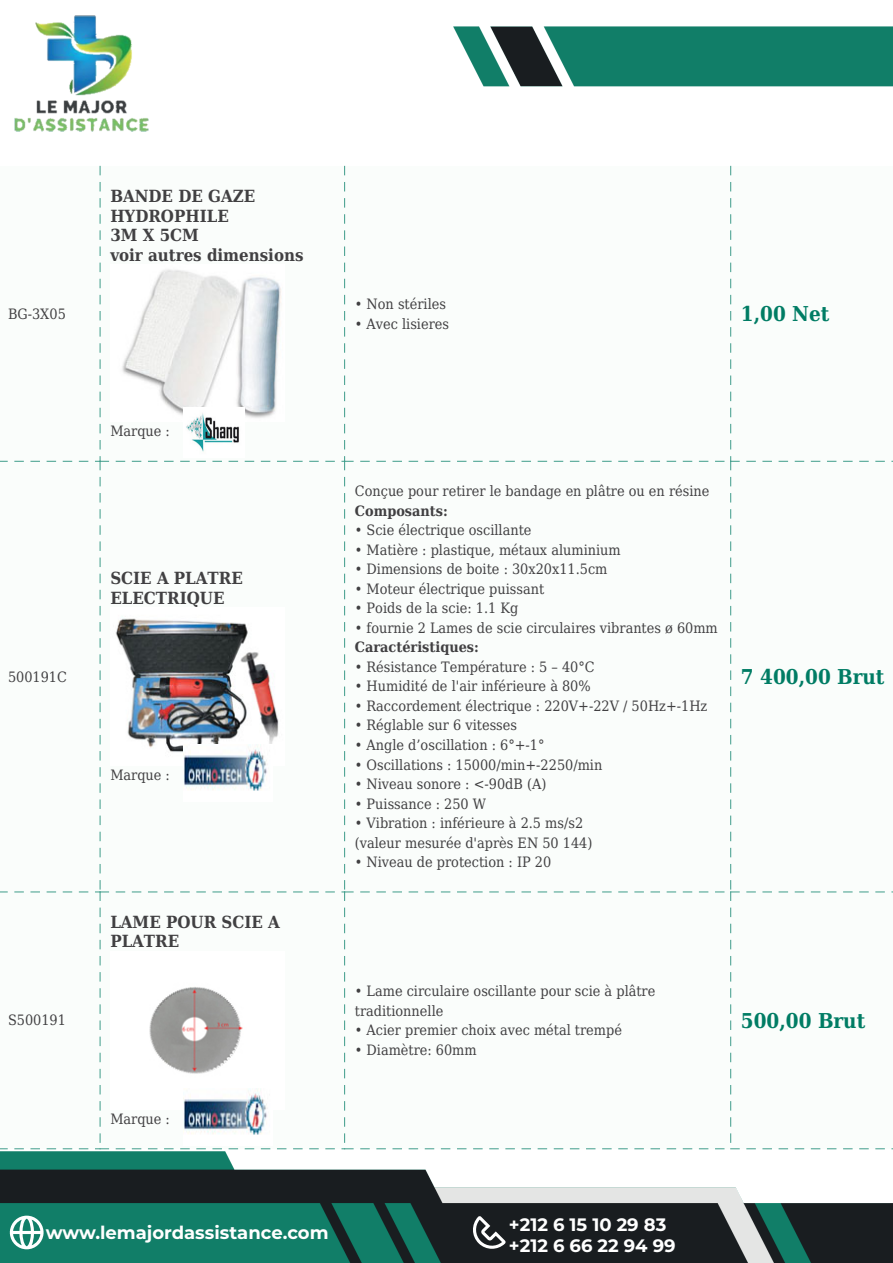
<style>
.page{position:relative;width:893px;height:1263px;background:#fff}
.page>*{position:absolute;margin:0;border:0;box-sizing:border-box;transform-origin:0 0}
.t1{font:700 20.55px "DejaVu Serif Condensed";color:#007c64}
.t2{font:700 18px/21.6px "Montserrat";color:#fff}
.t3{font:700 16.8px/19.5px "DejaVu Serif Condensed";color:#414042}
.t4{font:14.25px/19.5px "DejaVu Serif Condensed";color:#414042}
.t5{font:700 14.25px "DejaVu Serif Condensed";color:#414042}
</style>
<div class="page">
<img style="left:0;top:15px;width:893px;height:1248px">
<svg style="left:10px;top:1215px;width:34px;height:34px"></svg>
<svg style="left:471px;top:1216px;width:35px;height:33px"></svg>
<p class="t4" style="left:8px;top:304px;width:59px">BG-3X05</p>
<p class="t3" style="left:110px;top:186px;width:195px">BANDE DE GAZE<br>HYDROPHILE<br>3M X 5CM<br>voir autres dimensions</p>
<p class="t4" style="left:110px;top:421px;width:61px">Marque :</p>
<p class="t4" style="left:8px;top:666px;width:61px">500191C</p>
<p class="t3" style="left:110px;top:568px;width:134px">SCIE A PLATRE<br>ELECTRIQUE</p>
<p class="t4" style="left:110px;top:764px;width:61px">Marque :</p>
<p class="t4" style="left:8px;top:1010px;width:59px">S500191</p>
<p class="t3" style="left:110px;top:911px;width:171px">LAME POUR SCIE A<br>PLATRE</p>
<p class="t4" style="left:110px;top:1109px;width:61px">Marque :</p>
<p class="t4" style="left:355px;top:294px;width:93px">• Non stériles</p>
<p class="t4" style="left:355px;top:313px;width:96px">• Avec lisieres</p>
<h1 class="t1" style="left:741px;top:297px;width:90px">1,00 Net</h1>
<p class="t4" style="left:355px;top:481px;width:356px">Conçue pour retirer le bandage en plâtre ou en résine</p>
<p class="t5" style="left:355px;top:499px;width:95px">Composants:</p>
<p class="t4" style="left:355px;top:520px;width:178px">• Scie électrique oscillante</p>
<p class="t4" style="left:355px;top:539px;width:267px">• Matière : plastique, métaux aluminium</p>
<p class="t4" style="left:355px;top:559px;width:254px">• Dimensions de boite : 30x20x11.5cm</p>
<p class="t4" style="left:355px;top:578px;width:191px">• Moteur électrique puissant</p>
<p class="t4" style="left:355px;top:598px;width:165px">• Poids de la scie: 1.1 Kg</p>
<p class="t4" style="left:355px;top:618px;width:364px">• fournie 2 Lames de scie circulaires vibrantes ø 60mm</p>
<p class="t5" style="left:355px;top:636px;width:126px">Caractéristiques:</p>
<p class="t4" style="left:355px;top:657px;width:241px">• Résistance Température : 5 – 40°C</p>
<p class="t4" style="left:355px;top:676px;width:237px">• Humidité de l'air inférieure à 80%</p>
<p class="t4" style="left:355px;top:696px;width:354px">• Raccordement électrique : 220V+-22V / 50Hz+-1Hz</p>
<p class="t4" style="left:355px;top:715px;width:164px">• Réglable sur 6 vitesses</p>
<p class="t4" style="left:355px;top:735px;width:191px">• Angle d’oscillation : 6°+-1°</p>
<p class="t4" style="left:355px;top:754px;width:249px">• Oscillations : 15000/min+-2250/min</p>
<p class="t4" style="left:355px;top:774px;width:193px">• Niveau sonore : &lt;-90dB (A)</p>
<p class="t4" style="left:355px;top:793px;width:133px">• Puissance : 250 W</p>
<p class="t4" style="left:355px;top:813px;width:239px">• Vibration : inférieure à 2.5 ms/s2 (valeur mesurée d'après EN 50 144)</p>
<p class="t4" style="left:355px;top:852px;width:198px">• Niveau de protection : IP 20</p>
<h1 class="t1" style="left:741px;top:660px;width:145px">7 400,00 Brut</h1>
<p class="t4" style="left:355px;top:981px;width:302px">• Lame circulaire oscillante pour scie à plâtre traditionnelle</p>
<p class="t4" style="left:355px;top:1020px;width:269px">• Acier premier choix avec métal trempé</p>
<p class="t4" style="left:355px;top:1039px;width:123px">• Diamètre: 60mm</p>
<h1 class="t1" style="left:741px;top:1004px;width:126px">500,00 Brut</h1>
<p class="t2" style="left:46px;top:1221px;width:284px">www.lemajordassistance.com</p>
<p class="t2" style="left:509px;top:1212px;width:168px">+212 6 15 10 29 83 +212 6 66 22 94 99</p>
</div>
